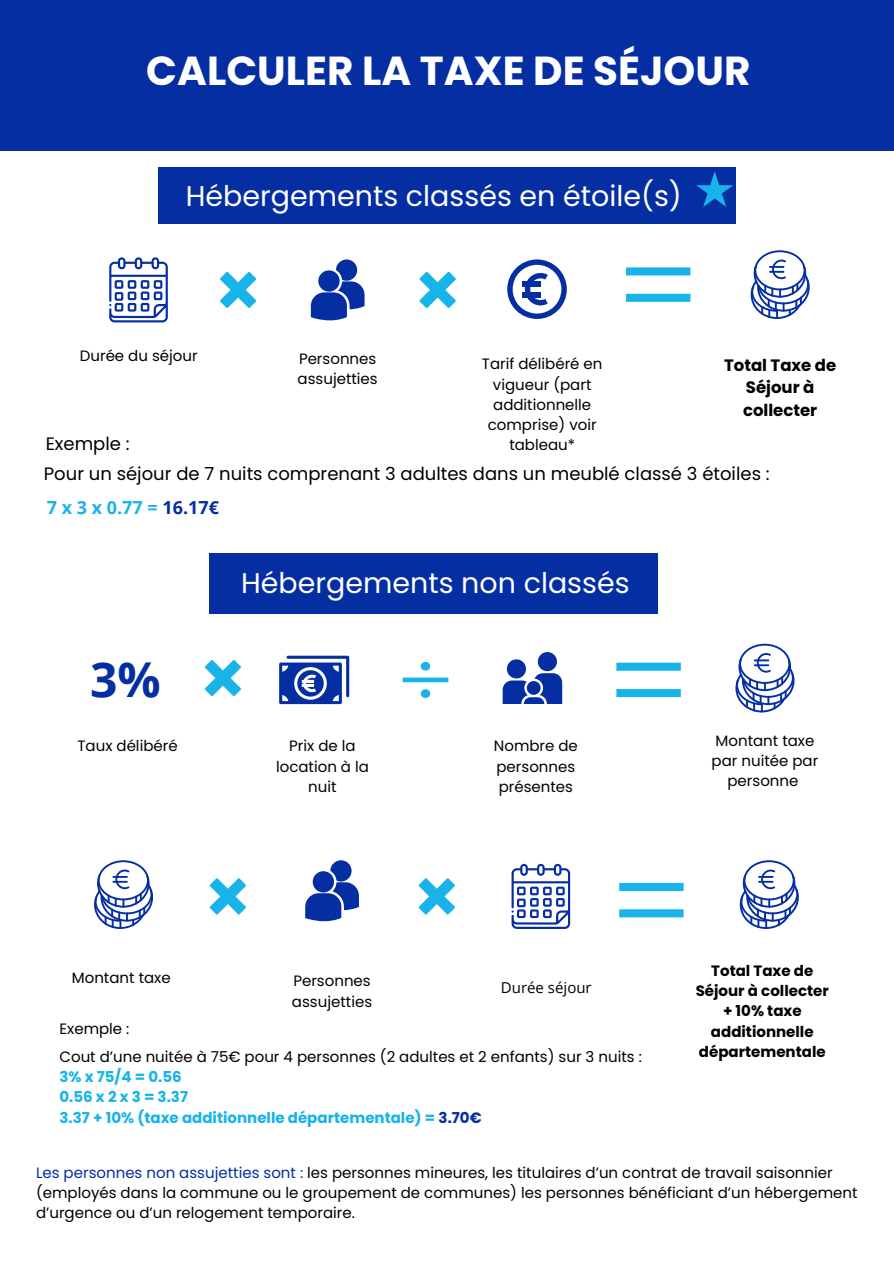
<style>
.page{position:relative;width:894px;height:1264px;background:#fff}
.page>*{position:absolute;margin:0;border:0;box-sizing:border-box;transform-origin:0 0}
.t1{font:700 48px "Open Sans";color:#042ea2}
.t2{font:700 40.5px "Poppins";color:#fff}
.t3{font:28.5px "Poppins";color:#fff}
.t4{font:18px "Poppins";color:#000}
.t5{font:700 18px "Open Sans";color:#18b3e9}
.t6{font:700 16.5px/22.5px "Poppins";color:#000;text-align:center}
.t7{font:15px/20.2px "Poppins";color:#000}
.t8{font:700 15px/20.2px "Poppins";color:#000;text-align:center}
.t9{font:700 15px "Poppins";color:#18b3e9}
.t10{font:700 15px "Poppins";letter-spacing:.21em;color:#18b3e9}
.t11{font:15px "Open Sans";color:#000}
.s1{color:#042ea2}
</style>
<div class="page">
<svg style="left:109px;top:257px;width:59px;height:65px"></svg>
<svg style="left:311px;top:259px;width:53px;height:61px"></svg>
<svg style="left:507px;top:259px;width:59px;height:60px"></svg>
<div style="left:522px;top:292px;width:19px;height:5px;background:#042ea2"></div>
<div style="left:522px;top:281px;width:19px;height:5px;background:#042ea2"></div>
<svg style="left:279px;top:655px;width:70px;height:49px"></svg>
<svg style="left:502px;top:652px;width:60px;height:51px"></svg>
<svg style="left:750px;top:250px;width:59px;height:69px"></svg>
<svg style="left:735px;top:643px;width:58px;height:69px"></svg>
<svg style="left:94px;top:860px;width:58px;height:68px"></svg>
<svg style="left:305px;top:860px;width:54px;height:61px"></svg>
<svg style="left:511px;top:863px;width:59px;height:65px"></svg>
<svg style="left:739px;top:860px;width:59px;height:68px"></svg>
<svg style="left:220px;top:272px;width:36px;height:36px"></svg>
<svg style="left:419px;top:272px;width:36px;height:36px"></svg>
<svg style="left:205px;top:660px;width:36px;height:36px"></svg>
<svg style="left:209px;top:878px;width:36px;height:36px"></svg>
<svg style="left:418px;top:878px;width:36px;height:36px"></svg>
<svg style="left:402px;top:662px;width:46px;height:36px"></svg>
<svg style="left:626px;top:267px;width:64px;height:35px"></svg>
<svg style="left:616px;top:662px;width:64px;height:35px"></svg>
<svg style="left:619px;top:883px;width:64px;height:34px"></svg>
<div style="left:157px;top:167px;width:578px;height:56px;background:#042ea2"></div>
<svg style="left:696px;top:171px;width:37px;height:36px"></svg>
<div style="left:0;top:0;width:893px;height:151px;background:#042ea2"></div>
<div style="left:209px;top:553px;width:449px;height:60px;background:#042ea2"></div>
<h2 class="t2" style="left:146px;top:42px;width:605px">CALCULER LA TAXE DE SÉJOUR</h2>
<h3 class="t3" style="left:186px;top:176px;width:497px">Hébergements classés en étoile(s)</h3>
<p class="t7" style="left:80px;top:345px;width:119px">Durée du séjour</p>
<p class="t7" style="left:297px;top:349px;width:82px">Personnes assujetties</p>
<p class="t7" style="left:482px;top:354px;width:122px;text-align:center">Tarif délibéré en vigueur (part additionnelle comprise) voir tableau*</p>
<p class="t6" style="left:723px;top:353px;width:114px">Total Taxe de<br>Séjour à collecter</p>
<h5 class="t4" style="left:46px;top:431px;width:85px">Exemple :</h5>
<h4 class="t4" style="left:44px;top:461px;width:727px">Pour un séjour de 7 nuits comprenant 3 adultes dans un meublé classé 3 étoiles :</h4>
<h3 class="t5" style="left:47px;top:494px;width:174px">7 x 3 x 0.77 = <span class="s1">16.17€</span></h3>
<p class="t1" style="left:90px;top:646px;width:72px">3%</p>
<p class="t3" style="left:241px;top:563px;width:390px">Hébergements non classés</p>
<p class="t7" style="left:77px;top:736px;width:102px">Taux délibéré</p>
<p class="t7" style="left:276px;top:736px;width:94px;text-align:center">Prix de la location à la nuit</p>
<p class="t7" style="left:493px;top:736px;width:86px">Nombre de personnes présentes</p>
<p class="t7" style="left:715px;top:730px;width:100px">Montant taxe</p>
<p class="t7" style="left:711px;top:750px;width:108px;text-align:center">par nuitée par personne</p>
<h4 class="t8" style="left:695px;top:960px;width:134px">Total Taxe de<br>Séjour à collecter + 10% taxe additionnelle départementale</h4>
<h5 class="t7" style="left:72px;top:967px;width:100px">Montant taxe</h5>
<p class="t7" style="left:292px;top:971px;width:82px">Personnes assujetties</p>
<p class="t11" style="left:501px;top:976px;width:92px">Durée séjour</p>
<h1 class="t7" style="left:59px;top:1018px;width:71px">Exemple :</h1>
<p class="t7" style="left:59px;top:1046px;width:583px">Cout d’une nuitée à 75€ pour 4 personnes (2 adultes et 2 enfants) sur 3 nuits :</p>
<p class="t9" style="left:59px;top:1066px;width:124px">3% x 75/4 = 0.56</p>
<p class="t10" style="left:59px;top:1086px;width:130px">0.56x2x3=3.37</p>
<p class="t9" style="left:59px;top:1106px;width:423px">3.37 + 10% (taxe additionnelle départementale) = <span class="s1">3.70€</span></p>
<p class="t7" style="left:36px;top:1162px;width:822px"><span class="s1">Les personnes non assujetties sont :</span> les personnes mineures, les titulaires d’un contrat de travail saisonnier (employés dans la commune ou le groupement de communes) les personnes bénéficiant d’un hébergement d’urgence ou d’un relogement temporaire.</p>
</div>
